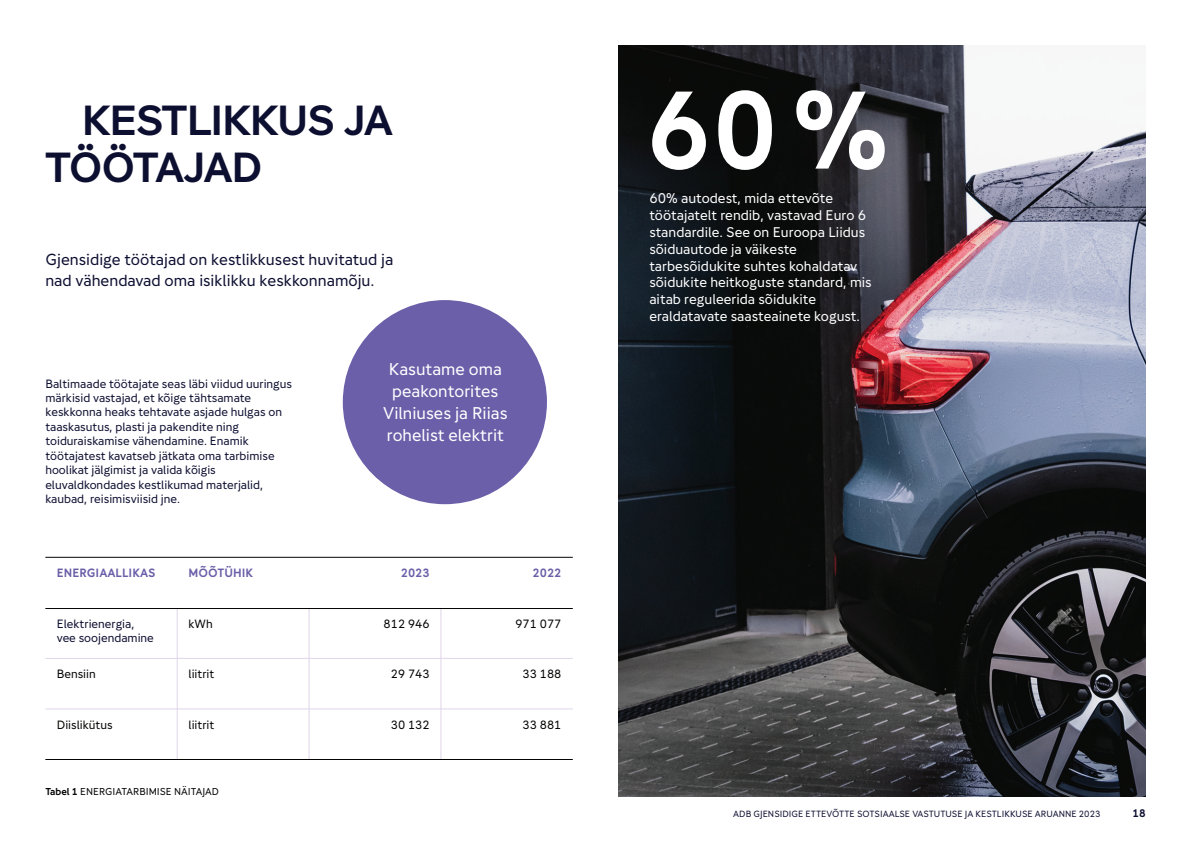
<style>
.page{position:relative;width:1191px;height:842px;background:#fff}
.page>*{position:absolute;margin:0;border:0;box-sizing:border-box;transform-origin:0 0}
.t1{font:700 110px "Gjensidige Type";color:#fff}
.t2{font:42px/46.2px "Gjensidige Display";color:#0d0f31}
.t3{font:17px/22.1px "Gjensidige Type";color:#fff;text-align:center}
.t4{font:16px/21px "Gjensidige Type";color:#0d0f31}
.t5{font:14px/16.8px "Gjensidige Type";color:#fff}
.t6{font:12px/14.4px "Gjensidige Type";color:#0d0f31}
.t7{font:12px "Gjensidige Type";color:#040503}
.t8{font:700 12px "Gjensidige Type";color:#6b5fa9}
.t9{font:700 11px "Gjensidige Type";color:#0d0f31}
.t10{font:10px "Gjensidige Type";color:#040503}
.t11{font:9px "Gjensidige Type";color:#0d0f31}
.s1{font-weight:700}
</style>
<div class="page">
<img style="left:618px;top:45px;width:527px;height:752px">
<div style="left:343px;top:300px;width:204px;height:204px;background:#6b5fa9;border-radius:50%"></div>
<hr style="left:45px;top:708px;width:528px;height:1px;background:#e0d5e9">
<hr style="left:45px;top:658px;width:528px;height:1px;background:#e0d5e9">
<hr style="left:177px;top:608px;width:1px;height:151px;background:#e0d5e9">
<hr style="left:309px;top:608px;width:1px;height:151px;background:#e0d5e9">
<hr style="left:440px;top:608px;width:1px;height:151px;background:#e0d5e9">
<hr style="left:45px;top:557px;width:528px;height:1px;background:#040503">
<hr style="left:45px;top:608px;width:528px;height:1px;background:#040503">
<hr style="left:45px;top:759px;width:528px;height:1px;background:#040503">
<h2 class="t2" style="left:45px;top:97px;width:348px;text-indent:37px">KESTLIKKUS JA<br>TÖÖTAJAD</h2>
<h3 class="t4" style="left:45px;top:248px;width:349px">Gjensidige töötajad on kestlikkusest huvitatud ja nad vähendavad oma isiklikku keskkonnamõju.</h3>
<p class="t6" style="left:45px;top:376px;width:248px">Baltimaade töötajate seas läbi viidud uuringus märkisid vastajad, et kõige tähtsamate keskkonna heaks tehtavate asjade hulgas on taaskasutus, plasti ja pakendite ning toiduraiskamise vähendamine. Enamik töötajatest kavatseb jätkata oma tarbimise hoolikat jälgimist ja valida kõigis eluvaldkondades kestlikumad materjalid, kaubad, reisimisviisid jne.</p>
<h3 class="t3" style="left:383px;top:358px;width:126px">Kasutame oma peakontorites<br>Vilniuses ja Riias rohelist elektrit</h3>
<p class="t8" style="left:57px;top:566px;width:100px">ENERGIAALLIKAS</p>
<p class="t8" style="left:189px;top:566px;width:66px">MÕÕTÜHIK</p>
<p class="t8" style="left:401px;top:566px;width:30px">2023</p>
<p class="t8" style="left:532px;top:566px;width:30px">2022</p>
<p class="t6" style="left:57px;top:616px;width:99px">Elektrienergia, vee soojendamine</p>
<p class="t7" style="left:189px;top:616px;width:26px">kWh</p>
<p class="t7" style="left:383px;top:616px;width:47px">812 946</p>
<p class="t7" style="left:515px;top:616px;width:47px">971 077</p>
<p class="t7" style="left:57px;top:667px;width:41px">Bensiin</p>
<p class="t7" style="left:189px;top:667px;width:27px">liitrit</p>
<p class="t7" style="left:391px;top:667px;width:40px">29 743</p>
<p class="t7" style="left:522px;top:667px;width:40px">33 188</p>
<p class="t7" style="left:57px;top:717px;width:57px">Diislikütus</p>
<p class="t7" style="left:189px;top:717px;width:27px">liitrit</p>
<p class="t7" style="left:391px;top:717px;width:40px">30 132</p>
<p class="t7" style="left:522px;top:717px;width:40px">33 881</p>
<p class="t10" style="left:45px;top:785px;width:175px"><span class="s1">Tabel 1</span> ENERGIATARBIMISE NÄITAJAD</p>
<h1 class="t1" style="left:646px;top:64px;width:245px">60%</h1>
<p class="t5" style="left:649px;top:190px;width:224px">60% autodest, mida ettevõte töötajatelt rendib, vastavad Euro 6 standardile. See on Euroopa Liidus sõiduautode ja väikeste tarbesõidukite suhtes kohaldatav sõidukite heitkoguste standard, mis aitab reguleerida sõidukite eraldatavate saasteainete kogust.</p>
<p class="t11" style="left:733px;top:808px;width:369px">ADB GJENSIDIGE ETTEVÕTTE SOTSIAALSE VASTUTUSE JA KESTLIKKUSE ARUANNE 2023</p>
<p class="t9" style="left:1132px;top:806px;width:15px">18</p>
</div>
